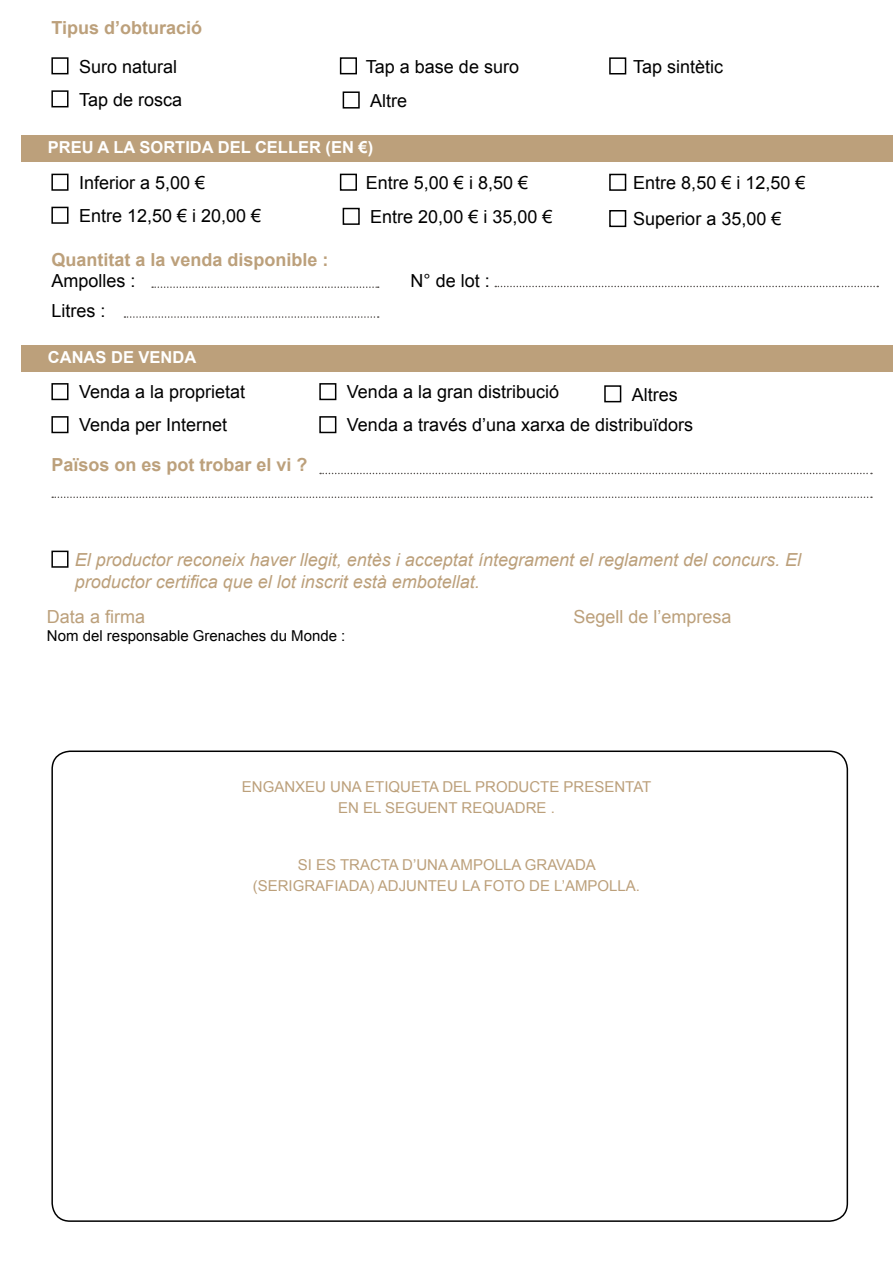
<style>
.page{position:relative;width:893px;height:1263px;background:#fff}
.page>*{position:absolute;margin:0;border:0;box-sizing:border-box;transform-origin:0 0}
.t1{font:18px/33px "Arial";color:#000}
.t2{font:italic 18px/21.6px "Arial";color:#bca07b}
.t3{font:700 18px "Arial";color:#bca07b}
.t4{font:18px "Arial";color:#bca07b}
.t5{font:700 16.5px "Arial";color:#fff}
.t6{font:15px/21px "Arial";color:#bca07b;text-align:center}
.t7{font:15px "Arial";color:#000}
</style>
<div class="page">
<div style="left:51px;top:57px;width:18px;height:17px;border:2px solid #000"></div>
<div style="left:340px;top:57px;width:17px;height:17px;border:2px solid #000"></div>
<div style="left:609px;top:57px;width:17px;height:17px;border:2px solid #000"></div>
<div style="left:51px;top:90px;width:18px;height:17px;border:2px solid #000"></div>
<div style="left:343px;top:91px;width:17px;height:18px;border:2px solid #000"></div>
<div style="left:21px;top:135px;width:872px;height:27px;background:#bca07b"></div>
<div style="left:51px;top:174px;width:18px;height:17px;border:2px solid #000"></div>
<div style="left:340px;top:174px;width:17px;height:17px;border:2px solid #000"></div>
<div style="left:609px;top:174px;width:17px;height:17px;border:2px solid #000"></div>
<div style="left:51px;top:207px;width:18px;height:17px;border:2px solid #000"></div>
<div style="left:343px;top:208px;width:17px;height:17px;border:2px solid #000"></div>
<div style="left:609px;top:210px;width:17px;height:17px;border:2px solid #000"></div>
<svg style="left:152px;top:286px;width:227px;height:2px"></svg>
<svg style="left:495px;top:286px;width:383px;height:1px"></svg>
<svg style="left:124px;top:316px;width:255px;height:2px"></svg>
<div style="left:21px;top:345px;width:872px;height:26px;background:#bca07b"></div>
<div style="left:51px;top:383px;width:18px;height:17px;border:2px solid #000"></div>
<div style="left:51px;top:416px;width:18px;height:17px;border:2px solid #000"></div>
<div style="left:319px;top:383px;width:17px;height:17px;border:2px solid #000"></div>
<div style="left:319px;top:416px;width:17px;height:17px;border:2px solid #000"></div>
<div style="left:604px;top:385px;width:17px;height:17px;border:2px solid #000"></div>
<svg style="left:320px;top:473px;width:552px;height:1px"></svg>
<svg style="left:52px;top:496px;width:820px;height:2px"></svg>
<div style="left:51px;top:551px;width:18px;height:17px;border:2px solid #000"></div>
<p class="t3" style="left:51px;top:16px;width:152px">Tipus d’obturació</p>
<p class="t1" style="left:79px;top:50px;width:100px">Suro natural</p>
<p class="t1" style="left:366px;top:50px;width:155px">Tap a base de suro</p>
<p class="t1" style="left:633px;top:50px;width:92px">Tap sintètic</p>
<p class="t1" style="left:79px;top:83px;width:105px">Tap de rosca</p>
<p class="t1" style="left:370px;top:84px;width:39px">Altre</p>
<p class="t5" style="left:48px;top:137px;width:327px">PREU A LA SORTIDA DEL CELLER (EN €)</p>
<p class="t1" style="left:79px;top:166px;width:128px">Inferior a 5,00 €</p>
<p class="t1" style="left:366px;top:166px;width:164px">Entre 5,00 € i 8,50 €</p>
<p class="t1" style="left:633px;top:166px;width:174px">Entre 8,50 € i 12,50 €</p>
<p class="t1" style="left:79px;top:199px;width:184px">Entre 12,50 € i 20,00 €</p>
<p class="t1" style="left:370px;top:200px;width:184px">Entre 20,00 € i 35,00 €</p>
<p class="t1" style="left:633px;top:203px;width:150px">Superior a 35,00 €</p>
<p class="t3" style="left:51px;top:247px;width:279px">Quantitat a la venda disponible :</p>
<p class="t1" style="left:51px;top:265px;width:86px">Ampolles :</p>
<p class="t1" style="left:410px;top:265px;width:81px">N° de lot :</p>
<p class="t1" style="left:51px;top:295px;width:56px">Litres :</p>
<p class="t5" style="left:48px;top:346px;width:150px">CANAS DE VENDA</p>
<p class="t1" style="left:79px;top:376px;width:168px">Venda a la proprietat<br>Venda per Internet</p>
<p class="t1" style="left:347px;top:376px;width:348px">Venda a la gran distribució<br>Venda a través d’una xarxa de distribuïdors</p>
<p class="t1" style="left:632px;top:378px;width:48px">Altres</p>
<p class="t3" style="left:51px;top:452px;width:258px">Països on es pot trobar el vi ?</p>
<p class="t2" style="left:75px;top:549px;width:728px">El productor reconeix haver llegit, entès i acceptat íntegrament el reglament del concurs. El productor certifica que el lot inscrit està embotellat.</p>
<p class="t4" style="left:47px;top:605px;width:100px">Data a firma</p>
<p class="t7" style="left:47px;top:626px;width:300px">Nom del responsable Grenaches du Monde :</p>
<p class="t4" style="left:574px;top:605px;width:160px">Segell de l’empresa</p>
<p class="t6" style="left:242px;top:776px;width:411px">ENGANXEU UNA ETIQUETA DEL PRODUCTE PRESENTAT<br>EN EL SEGUENT REQUADRE .</p>
<p class="t6" style="left:253px;top:854px;width:389px">SI ES TRACTA D’UNA AMPOLLA GRAVADA (SERIGRAFIADA) ADJUNTEU LA FOTO DE L’AMPOLLA.</p>
</div>
